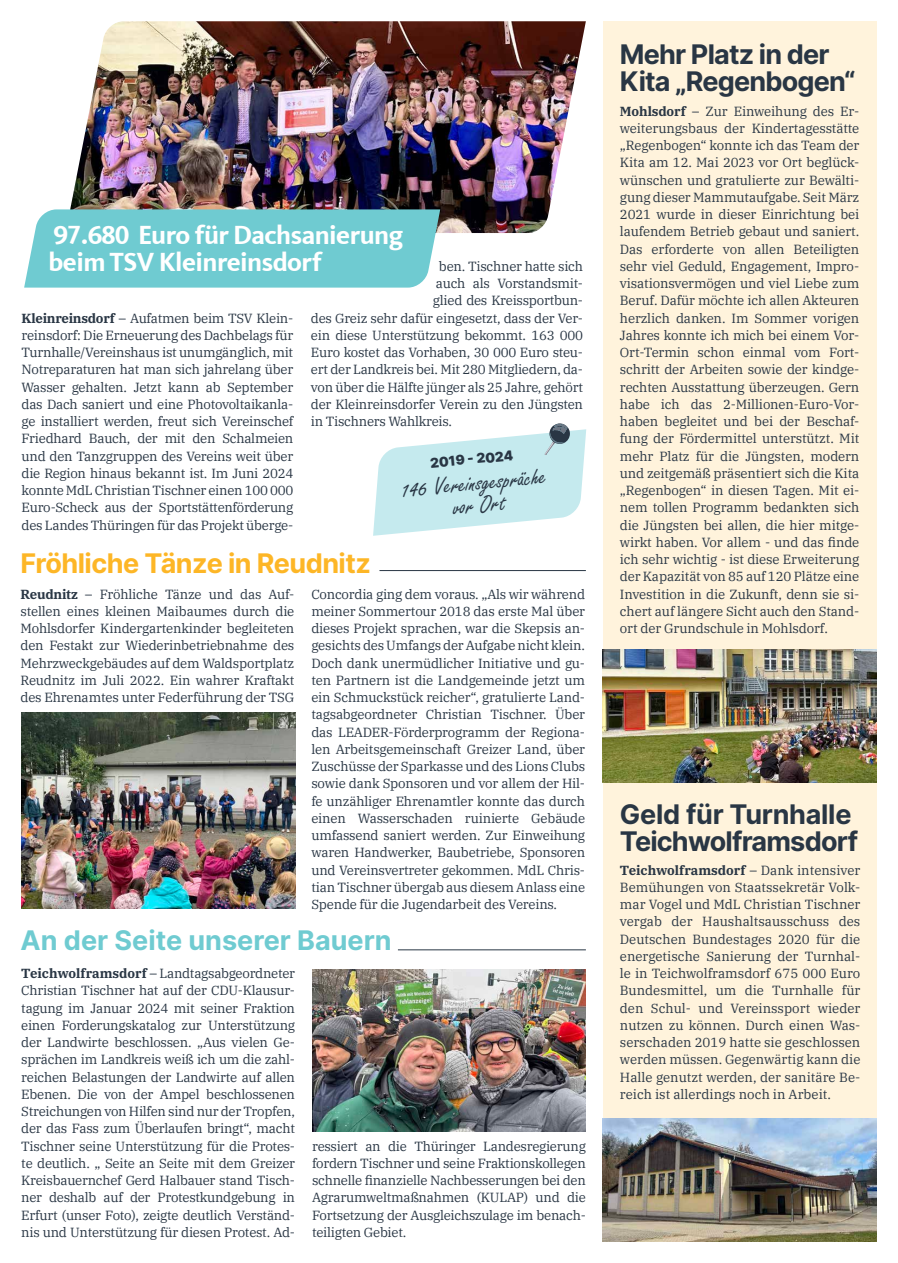
<style>
.page{position:relative;width:898px;height:1263px;background:#fff}
.page>*{position:absolute;margin:0;border:0;box-sizing:border-box;transform-origin:0 0}
.t1{font:700 27px/27px "Inter";letter-spacing:-.03em;color:#293644}
.t2{font:700 27px/27px "CDU Kievit Tab";letter-spacing:-.02em;color:#fff}
.t3{font:700 27px "Inter";letter-spacing:-.02em;color:#fdb626}
.t4{font:700 27px "Inter";color:#6fcbd1}
.t5{font:25.5px/22.5px "Freestyle Script";color:#293644;text-align:center}
.t6{font:900 13.5px "Inter";color:#293644}
.t7{font:13.2px/17.2px "IBM Plex Serif";letter-spacing:-.02em;color:#293644;text-align:justify}
.s1{font-weight:700}
</style>
<div class="page">
<div style="left:602px;top:21px;width:274px;height:1221px;background:#fff3dc"></div>
<img style="left:70px;top:21px;width:515px;height:212px">
<img style="left:602px;top:650px;width:274px;height:132px">
<div style="left:24px;top:209px;width:416px;height:79px;background:#6fcbd1"></div>
<hr style="left:398px;top:949px;width:187px;height:1px;background:#293644">
<img style="left:21px;top:713px;width:274px;height:195px">
<img style="left:602px;top:1118px;width:274px;height:124px">
<img style="left:312px;top:969px;width:273px;height:163px">
<hr style="left:379px;top:570px;width:206px;height:1px;background:#293644">
<svg style="left:373px;top:423px;width:213px;height:113px"></svg>
<h1 class="t2" style="left:49px;top:222px;width:356px">97.680 Euro für Dachsanierung beim TSV Kleinreinsdorf</h1>
<p class="t7" style="left:439px;top:256px;width:145px">ben. Tischner hatte sich</p>
<p class="t7" style="left:436px;top:274px;width:148px">auch als Vorstandsmit-</p>
<p class="t7" style="left:433px;top:291px;width:152px">glied des Kreissportbun-</p>
<p class="t7" style="left:311px;top:308px;width:273px">des Greiz sehr dafür eingesetzt, dass der Ver-</p>
<p class="t7" style="left:311px;top:325px;width:273px">ein diese Unterstützung bekommt. 163 000</p>
<p class="t7" style="left:311px;top:343px;width:273px">Euro kostet das Vorhaben, 30 000 Euro steu-</p>
<p class="t7" style="left:311px;top:360px;width:273px">ert der Landkreis bei. Mit 280 Mitgliedern, da-</p>
<p class="t7" style="left:311px;top:377px;width:273px">von über die Hälfte jünger als 25 Jahre, gehört</p>
<p class="t7" style="left:311px;top:394px;width:273px">der Kleinreinsdorfer Verein zu den Jüngsten</p>
<p class="t7" style="left:311px;top:412px;width:142px">in Tischners Wahlkreis.</p>
<p class="t7" style="left:22px;top:308px;width:273px"><span class="s1">Kleinreinsdorf</span> – Aufatmen beim TSV Klein&shy;reinsdorf: Die Erneuerung des Dachbelags für Turnhalle/Vereinshaus ist unumgänglich, mit Notreparaturen hat man sich jahrelang über Wasser gehalten. Jetzt kann ab September das Dach saniert und eine Photovoltaikanla&shy;ge installiert werden, freut sich Vereinschef Friedhard Bauch, der mit den Schalmeien und den Tanzgruppen des Vereins weit über die Region hinaus bekannt ist. Im Juni 2024 konnte MdL Christian Tischner einen 100 000<br>Euro-Scheck aus der Sportstättenförderung des Landes Thüringen für das Projekt überge-</p>
<p class="t6" style="left:429px;top:452px;width:84px;rotate:-5deg">2019 - 2024</p>
<h2 class="t5" style="left:400px;top:480px;width:147px;rotate:-6deg">146 Vereinsgespräche vor Ort</h2>
<h1 class="t3" style="left:21px;top:543px;width:351px">Fröhliche Tänze in Reudnitz</h1>
<p class="t7" style="left:21px;top:584px;width:275px"><span class="s1">Reudnitz</span> – Fröhliche Tänze und das Auf&shy;stellen eines kleinen Maibaumes durch die Mohlsdorfer Kindergartenkinder begleiteten den Festakt zur Wiederinbetriebnahme des Mehrzweckgebäudes auf dem Waldsportplatz Reudnitz im Juli 2022. Ein wahrer Kraftakt des Ehrenamtes unter Federführung der TSG</p>
<p class="t7" style="left:311px;top:584px;width:275px">Concordia ging dem voraus. „Als wir während meiner Sommertour 2018 das erste Mal über dieses Projekt sprachen, war die Skepsis an&shy;gesichts des Umfangs der Aufgabe nicht klein.<br>Doch dank unermüdlicher Initiative und gu&shy;ten Partnern ist die Landgemeinde jetzt um ein Schmuckstück reicher“, gratulierte Land&shy;tagsabgeordneter Christian Tischner. Über das LEADER-Förderprogramm der Regiona&shy;len Arbeitsgemeinschaft Greizer Land, über Zuschüsse der Sparkasse und des Lions Clubs sowie dank Sponsoren und vor allem der Hil&shy;fe unzähliger Ehrenamtler konnte das durch einen Wasserschaden ruinierte Gebäude umfassend saniert werden. Zur Einweihung waren Handwerker, Baubetriebe, Sponsoren und Vereinsvertreter gekommen. MdL Chris&shy;tian Tischner übergab aus diesem Anlass eine Spende für die Jugendarbeit des Vereins.</p>
<h1 class="t4" style="left:21px;top:920px;width:372px">An der Seite unserer Bauern</h1>
<p class="t7" style="left:21px;top:964px;width:275px"><span class="s1">Teichwolframsdorf</span> – Landtagsabgeordneter Christian Tischner hat auf der CDU-Klausur&shy;tagung im Januar 2024 mit seiner Fraktion einen Forderungskatalog zur Unterstützung der Landwirte beschlossen. „Aus vielen Ge&shy;sprächen im Landkreis weiß ich um die zahl&shy;reichen Belastungen der Landwirte auf allen Ebenen. Die von der Ampel beschlossenen Streichungen von Hilfen sind nur der Tropfen, der das Fass zum Überlaufen bringt“, macht Tischner seine Unterstützung für die Protes&shy;te deutlich. „ Seite an Seite mit dem Greizer Kreisbauernchef Gerd Halbauer stand Tisch&shy;ner deshalb auf der Protestkundgebung in Erfurt (unser Foto), zeigte deutlich Verständ&shy;nis und Unterstützung für diesen Protest. Ad-</p>
<p class="t7" style="left:312px;top:1136px;width:275px">ressiert an die Thüringer Landesregierung fordern Tischner und seine Fraktionskollegen schnelle finanzielle Nachbesserungen bei den Agrarumweltmaßnahmen (KULAP) und die Fortsetzung der Ausgleichszulage im benach&shy;teiligten Gebiet.</p>
<h1 class="t1" style="left:619px;top:40px;width:237px">Mehr Platz in der<br>Kita „Regenbogen“</h1>
<p class="t7" style="left:619px;top:101px;width:241px"><span class="s1">Mohlsdorf</span> – Zur Einweihung des Er&shy;weiterungsbaus der Kindertagesstätte „Regenbogen“ konnte ich das Team der Kita am 12. Mai 2023 vor Ort beglück&shy;wünschen und gratulierte zur Bewälti&shy;gung dieser Mammutaufgabe. Seit März 2021 wurde in dieser Einrichtung bei laufendem Betrieb gebaut und saniert.<br>Das erforderte von allen Beteiligten sehr viel Geduld, Engagement, Impro&shy;visationsvermögen und viel Liebe zum Beruf. Dafür möchte ich allen Akteuren herzlich danken. Im Sommer vorigen Jahres konnte ich mich bei einem Vor-Ort-Termin schon einmal vom Fort&shy;schritt der Arbeiten sowie der kindge&shy;rechten Ausstattung überzeugen. Gern habe ich das 2-Millionen-Euro-Vor&shy;haben begleitet und bei der Beschaf&shy;fung der Fördermittel unterstützt. Mit mehr Platz für die Jüngsten, modern und zeitgemäß präsentiert sich die Kita „Regenbogen“ in diesen Tagen. Mit ei&shy;nem tollen Programm bedankten sich die Jüngsten bei allen, die hier mitge&shy;wirkt haben. Vor allem - und das finde ich sehr wichtig - ist diese Erweiterung der Kapazität von 85 auf 120 Plätze eine Investition in die Zukunft, denn sie si&shy;chert auf längere Sicht auch den Stand&shy;ort der Grundschule in Mohlsdorf.</p>
<h1 class="t1" style="left:619px;top:799px;width:240px">Geld für Turnhalle<br>Teichwolframsdorf</h1>
<p class="t7" style="left:619px;top:860px;width:242px"><span class="s1">Teichwolframsdorf</span> – Dank intensiver Bemühungen von Staatssekretär Volk&shy;mar Vogel und MdL Christian Tischner vergab der Haushaltsausschuss des Deutschen Bundestages 2020 für die energetische Sanierung der Turnhal&shy;le in Teichwolframsdorf 675 000 Euro Bundesmittel, um die Turnhalle für den Schul- und Vereinssport wieder nutzen zu können. Durch einen Was&shy;serschaden 2019 hatte sie geschlossen werden müssen. Gegenwärtig kann die Halle genutzt werden, der sanitäre Be&shy;reich ist allerdings noch in Arbeit.</p>
</div>
